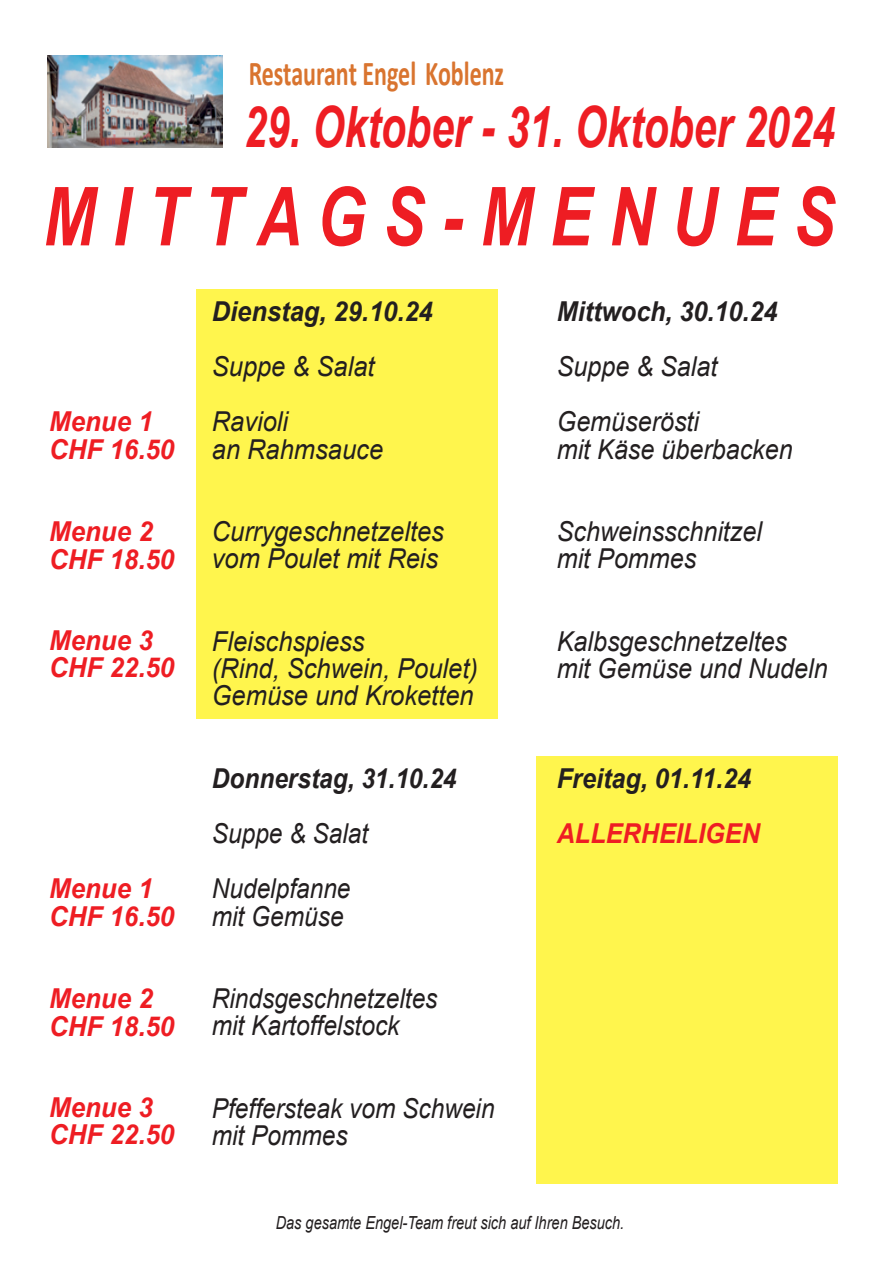
<style>
.page{position:relative;width:893px;height:1263px;background:#fff}
.page>*{position:absolute;margin:0;border:0;box-sizing:border-box;transform-origin:0 0}
.t1{font:italic 700 81.45px "Arial";color:#ee1d23;scale:.77 1}
.t2{font:italic 700 56.85px "Arial";color:#ee1d23;scale:.72 1}
.t3{font:700 34.95px "Calibri";color:#d9742f;scale:.69 1}
.t4{font:italic 27.45px/27.5px "Arial";color:#231f20;scale:.93 1}
.t5{font:italic 27.45px/27.5px "Arial";color:#231f20;scale:.92 1}
.t6{font:italic 27.45px/27.5px "Arial";color:#231f20;scale:.89 1}
.t7{font:italic 700 27.45px/27.5px "Arial";color:#ee1d23;scale:.94 1}
.t8{font:italic 700 27.45px "Arial";color:#231f20;scale:.92 1}
.t9{font:italic 700 27.45px "Arial";color:#231f20;scale:.89 1}
.t10{font:italic 700 27.45px "Arial";color:#231f20;scale:.93 1}
.t11{font:italic 700 27.45px "Arial";color:#ee1d23;scale:.92 1}
.t12{font:italic 18px "Arial";color:#231f20;scale:.81 1}
</style>
<div class="page">
<div style="left:196px;top:289px;width:301px;height:429px;background:#fff54d"></div>
<img style="left:47px;top:56px;width:176px;height:91px">
<div style="left:536px;top:757px;width:301px;height:427px;background:#fff54d"></div>
<p class="t3" style="left:249px;top:48px;width:372px">Restaurant Engel Koblenz</p>
<h2 class="t2" style="left:244px;top:89px;width:823px">29. Oktober - 31. Oktober 2024</h2>
<h1 class="t1" style="left:43px;top:162px;width:1030px">M I T T A G S - M E N U E S</h1>
<p class="t7" style="left:49px;top:409px;width:134px">Menue 1<br>CHF 16.50</p>
<p class="t7" style="left:49px;top:519px;width:134px">Menue 2<br>CHF 18.50</p>
<p class="t7" style="left:49px;top:627px;width:134px">Menue 3<br>CHF 22.50</p>
<p class="t7" style="left:49px;top:876px;width:134px">Menue 1<br>CHF 16.50</p>
<p class="t7" style="left:49px;top:986px;width:134px">Menue 2<br>CHF 18.50</p>
<p class="t7" style="left:49px;top:1094px;width:134px">Menue 3<br>CHF 22.50</p>
<p class="t10" style="left:212px;top:293px;width:239px">Dienstag, 29.10.24</p>
<p class="t4" style="left:212px;top:340px;width:177px;line-height:54.9px">Suppe &amp; Salat<br>Ravioli</p>
<p class="t4" style="left:212px;top:436px;width:186px">an Rahmsauce</p>
<p class="t4" style="left:212px;top:518px;width:251px">Currygeschnetzeltes vom Poulet mit Reis</p>
<p class="t4" style="left:212px;top:628px;width:288px">Fleischspiess<br>(Rind, Schwein, Poulet)<br>Gemüse und Kroketten</p>
<p class="t9" style="left:212px;top:760px;width:276px">Donnerstag, 31.10.24</p>
<p class="t6" style="left:212px;top:807px;width:177px;line-height:54.9px">Suppe &amp; Salat<br>Nudelpfanne</p>
<p class="t6" style="left:212px;top:903px;width:150px">mit Gemüse</p>
<p class="t6" style="left:212px;top:985px;width:255px">Rindsgeschnetzeltes mit Kartoffelstock</p>
<p class="t6" style="left:212px;top:1095px;width:319px">Pfeffersteak vom Schwein mit Pommes</p>
<p class="t8" style="left:557px;top:293px;width:241px">Mittwoch, 30.10.24</p>
<p class="t5" style="left:557px;top:340px;width:176px;line-height:54.9px">Suppe &amp; Salat<br>Gemüserösti</p>
<p class="t5" style="left:557px;top:436px;width:258px">mit Käse überbacken</p>
<p class="t5" style="left:557px;top:518px;width:225px">Schweinsschnitzel mit Pommes</p>
<p class="t5" style="left:557px;top:628px;width:296px">Kalbsgeschnetzeltes<br>mit Gemüse und Nudeln</p>
<p class="t8" style="left:557px;top:760px;width:213px">Freitag, 01.11.24</p>
<p class="t11" style="left:557px;top:815px;width:222px">ALLERHEILIGEN</p>
<p class="t12" style="left:276px;top:1211px;width:432px">Das gesamte Engel-Team freut sich auf Ihren Besuch.</p>
</div>
